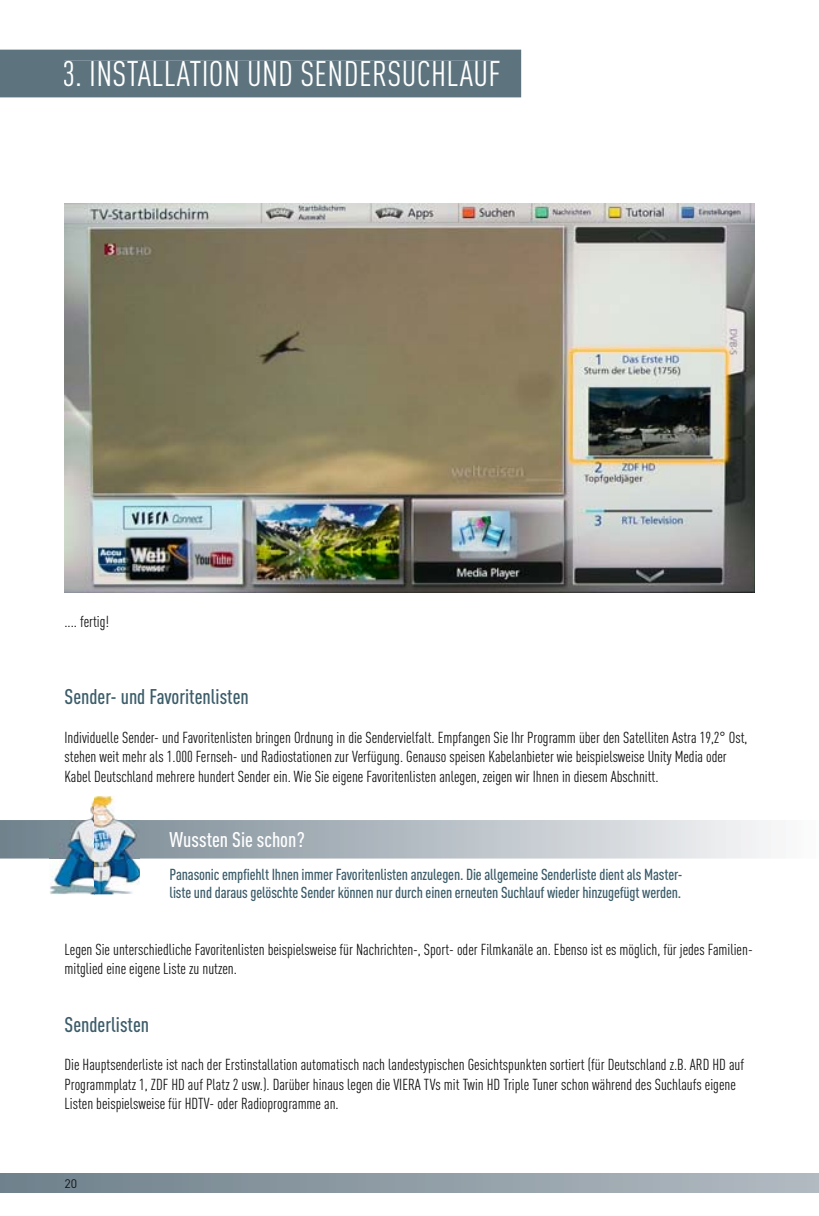
<style>
.page{position:relative;width:819px;height:1216px;background:#fff}
.page>*{position:absolute;margin:0;border:0;box-sizing:border-box;transform-origin:0 0}
.t1{font:condensed 35px "DIN Pro";letter-spacing:.01em;color:#fff}
.t2{font:500 condensed 21px "DIN Pro";color:#3b5c69}
.t3{font:500 condensed 21px "DIN Pro";color:#fff}
.t4{font:condensed 15.75px/19.2px "DIN Pro";color:#141314}
.t5{font:500 condensed 15.75px/17.5px "DIN Pro";letter-spacing:-.01em;color:#3b5c69}
.t6{font:12.25px "DINOT";color:#141314}
</style>
<div class="page">
<div style="left:0;top:1173px;width:819px;height:19px;background:linear-gradient(to right,#6e818b,#b2bac1)"></div>
<img style="left:64px;top:203px;width:690px;height:389px">
<div style="left:0;top:50px;width:521px;height:47px;background:#5d747f"></div>
<div style="left:64px;top:61px;width:435px;height:25px;background:#5d747f"></div>
<svg style="left:0;top:820px;width:771px;height:38px;background:#b6bec4"></svg>
<img style="left:49px;top:795px;width:91px;height:99px">
<img style="left:49px;top:820px;width:91px;height:38px">
<h1 class="t1" style="left:63px;top:61px;width:440px">3. INSTALLATION UND SENDERSUCHLAUF</h1>
<p class="t4" style="left:64px;top:614px;width:46px">.... fertig!</p>
<h2 class="t2" style="left:64px;top:689px;width:186px">Sender- und Favoritenlisten</h2>
<p class="t4" style="left:64px;top:729px;width:684px">Individuelle Sender- und Favoritenlisten bringen Ordnung in die Sendervielfalt. Empfangen Sie Ihr Programm über den Satelliten Astra 19,2° Ost, stehen weit mehr als 1.000 Fernseh- und Radiostationen zur Verfügung. Genauso speisen Kabelanbieter wie beispielsweise Unity Media oder<br>Kabel Deutschland mehrere hundert Sender ein. Wie Sie eigene Favoritenlisten anlegen, zeigen wir Ihnen in diesem Abschnitt.</p>
<h2 class="t3" style="left:169px;top:832px;width:137px">Wussten Sie schon?</h2>
<p class="t5" style="left:169px;top:867px;width:514px">Panasonic empfiehlt Ihnen immer Favoritenlisten anzulegen. Die allgemeine Senderliste dient als Master&shy;liste und daraus gelöschte Sender können nur durch einen erneuten Suchlauf wieder hinzugefügt werden.</p>
<p class="t4" style="left:64px;top:941px;width:689px">Legen Sie unterschiedliche Favoritenlisten beispielsweise für Nachrichten-, Sport- oder Filmkanäle an. Ebenso ist es möglich, für jedes Familien&shy;mitglied eine eigene Liste zu nutzen.</p>
<h2 class="t2" style="left:64px;top:1016px;width:86px">Senderlisten</h2>
<p class="t4" style="left:64px;top:1057px;width:681px">Die Hauptsenderliste ist nach der Erstinstallation automatisch nach landestypischen Gesichtspunkten sortiert (für Deutschland z.B. ARD HD auf<br>Programmplatz 1, ZDF HD auf Platz 2 usw.). Darüber hinaus legen die VIERA TVs mit Twin HD Triple Tuner schon während des Suchlaufs eigene<br>Listen beispielsweise für HDTV- oder Radioprogramme an.</p>
<p class="t6" style="left:64px;top:1179px;width:14px">20</p>
</div>
